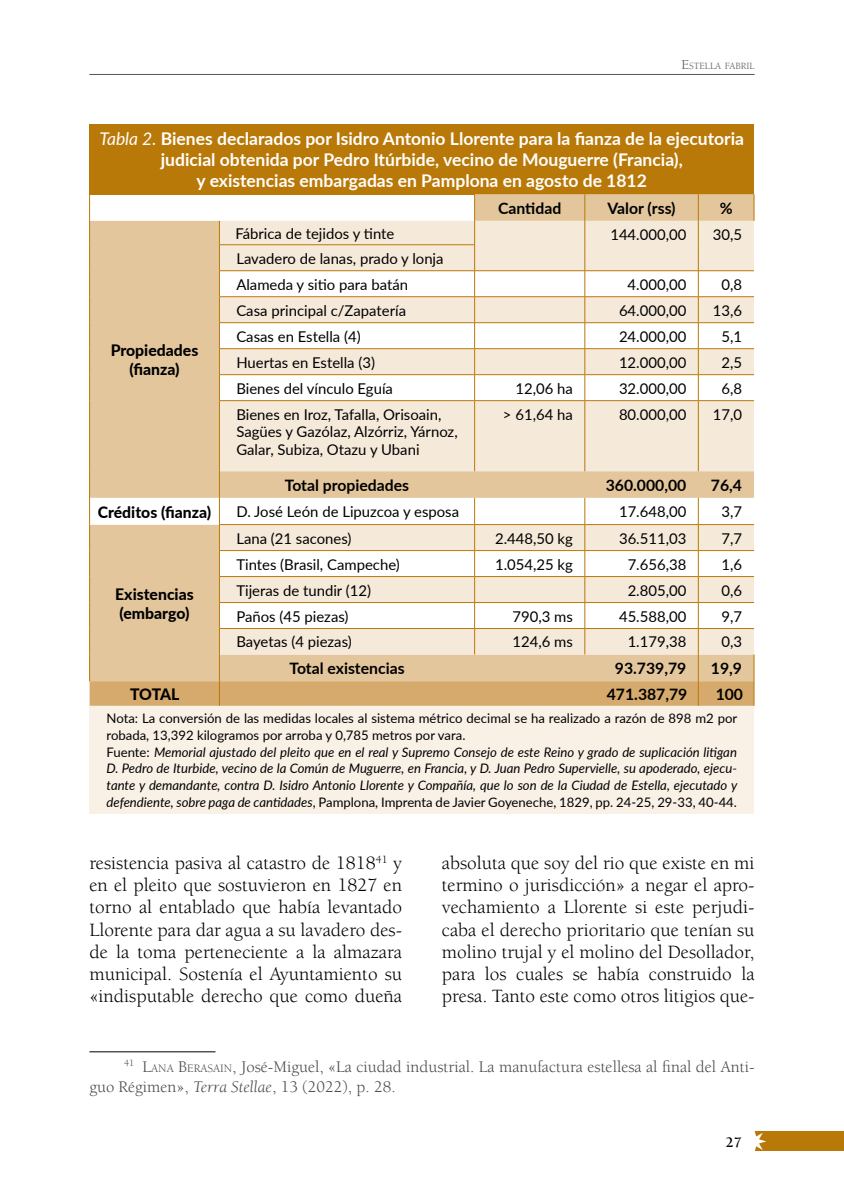
<style>
.page{position:relative;width:844px;height:1191px;background:#fff}
.page>*{position:absolute;margin:0;border:0;box-sizing:border-box;transform-origin:0 0}
.t1{font:19.25px/22.2px "Berkeley Std";color:#000;text-align:justify}
.t2{font:700 17.5px/21px "Lato";color:#fff;text-align:center}
.t3{font:16.62px/19.9px "Berkeley Std";color:#4a4a49}
.t4{font:700 15.75px "Lato";color:#000}
.t5{font:800 15.75px/18.9px "Lato";color:#000;text-align:center}
.t6{font:14.88px/17.5px "Lato";color:#000}
.t7{font:700 14.88px "Berkeley Std";color:#000}
.t8{font:italic 13.12px/16.6px "Lato";color:#000}
.t9{font:11.72px "Berkeley Std";color:#4a4a49}
.t10{font:9.8px "Berkeley Std";color:#575756}
.s1{font-size:14px}
.s2{font-weight:400;font-style:italic}
.s3{font-style:normal}
.s4{font-size:16.62px}
.s5{font-size:11.72px}
.s6{font-style:italic}
</style>
<div class="page">
<hr style="left:89px;top:74px;width:665px;height:1px;background:#575756">
<div style="left:754px;top:1131px;width:89px;height:20px;background:#b97908"></div>
<svg style="left:754px;top:1131px;width:12px;height:20px"></svg>
<hr style="left:89px;top:1051px;width:126px;height:1px;background:#000">
<div style="left:90px;top:124px;width:663px;height:70px;background:#b97908"></div>
<svg style="left:90px;top:194px;width:663px;height:77px;fill:#e3c69c"></svg>
<div style="left:220px;top:221px;width:533px;height:49px;background:#f5e9da"></div>
<svg style="left:90px;top:271px;width:663px;height:200px;fill:#f5e9da"></svg>
<div style="left:90px;top:706px;width:663px;height:107px;background:#f9f0e6"></div>
<svg style="left:753px;top:194px;width:1px;height:27px"></svg>
<svg style="left:89px;top:194px;width:1px;height:207px"></svg>
<hr style="left:89px;top:401px;width:1px;height:70px;background:#b97908">
<hr style="left:219px;top:401px;width:1px;height:70px;background:#b97908">
<svg style="left:219px;top:221px;width:1px;height:179px"></svg>
<hr style="left:219px;top:244px;width:255px;height:1px;background:#b97908">
<hr style="left:219px;top:270px;width:255px;height:1px;background:#b97908">
<hr style="left:474px;top:270px;width:110px;height:1px;background:#b97908">
<hr style="left:584px;top:270px;width:114px;height:1px;background:#b97908">
<hr style="left:698px;top:270px;width:55px;height:1px;background:#b97908">
<hr style="left:219px;top:296px;width:255px;height:1px;background:#b97908">
<hr style="left:474px;top:296px;width:110px;height:1px;background:#b97908">
<hr style="left:584px;top:296px;width:114px;height:1px;background:#b97908">
<hr style="left:698px;top:296px;width:55px;height:1px;background:#b97908">
<hr style="left:219px;top:322px;width:255px;height:1px;background:#b97908">
<hr style="left:474px;top:322px;width:110px;height:1px;background:#b97908">
<hr style="left:584px;top:322px;width:114px;height:1px;background:#b97908">
<hr style="left:698px;top:322px;width:55px;height:1px;background:#b97908">
<hr style="left:219px;top:348px;width:255px;height:1px;background:#b97908">
<hr style="left:474px;top:348px;width:110px;height:1px;background:#b97908">
<hr style="left:584px;top:348px;width:114px;height:1px;background:#b97908">
<hr style="left:698px;top:348px;width:55px;height:1px;background:#b97908">
<hr style="left:219px;top:374px;width:255px;height:1px;background:#b97908">
<hr style="left:474px;top:374px;width:110px;height:1px;background:#b97908">
<svg style="left:474px;top:194px;width:1px;height:206px"></svg>
<hr style="left:584px;top:374px;width:114px;height:1px;background:#b97908">
<hr style="left:698px;top:374px;width:55px;height:1px;background:#b97908">
<svg style="left:697px;top:194px;width:1px;height:206px"></svg>
<hr style="left:219px;top:400px;width:255px;height:1px;background:#b97908">
<hr style="left:474px;top:400px;width:110px;height:1px;background:#b97908">
<hr style="left:474px;top:401px;width:1px;height:70px;background:#b97908">
<hr style="left:584px;top:400px;width:114px;height:1px;background:#b97908">
<hr style="left:584px;top:401px;width:1px;height:70px;background:#b97908">
<hr style="left:698px;top:400px;width:55px;height:1px;background:#b97908">
<hr style="left:697px;top:401px;width:1px;height:70px;background:#b97908">
<svg style="left:89px;top:471px;width:665px;height:235px"></svg>
<svg style="left:584px;top:194px;width:1px;height:206px"></svg>
<p class="t10" style="left:681px;top:61px;width:74px"><span class="s1">E</span>ESTELL ESTELL</p>
<p class="t2" style="left:99px;top:127px;width:646px"><span class="s2">Tabla 2.</span> Bienes declarados por Isidro Antonio Llorente para la fianza de la ejecutoria judicial obtenida por Pedro Itúrbide, vecino de Mouguerre (Francia),<br>y existencias embargadas en Pamplona en agosto de 1812</p>
<p class="t4" style="left:498px;top:196px;width:65px">Cantidad</p>
<p class="t4" style="left:607px;top:196px;width:69px">Valor (rss)</p>
<p class="t4" style="left:719px;top:196px;width:14px">%</p>
<p class="t5" style="left:111px;top:340px;width:89px">Propiedades (fianza)</p>
<p class="t6" style="left:235px;top:224px;width:160px">Fábrica de tejidos y tinte</p>
<p class="t6" style="left:610px;top:225px;width:77px">144.000,00</p>
<p class="t6" style="left:712px;top:225px;width:31px">30,5</p>
<p class="t6" style="left:236px;top:245px;width:209px;line-height:25.9px">Lavadero de lanas, prado y lonja<br>Alameda y sitio para batán</p>
<p class="t6" style="left:627px;top:275px;width:60px">4.000,00</p>
<p class="t6" style="left:721px;top:275px;width:22px">0,8</p>
<p class="t6" style="left:236px;top:301px;width:171px">Casa principal c/Zapatería</p>
<p class="t6" style="left:619px;top:301px;width:69px">64.000,00</p>
<p class="t6" style="left:712px;top:301px;width:31px">13,6</p>
<p class="t6" style="left:236px;top:327px;width:126px">Casas en Estella (4)</p>
<p class="t6" style="left:619px;top:327px;width:69px">24.000,00</p>
<p class="t6" style="left:721px;top:327px;width:22px">5,1</p>
<p class="t6" style="left:236px;top:353px;width:140px">Huertas en Estella (3)</p>
<p class="t6" style="left:619px;top:353px;width:69px">12.000,00</p>
<p class="t6" style="left:721px;top:353px;width:22px">2,5</p>
<p class="t6" style="left:236px;top:379px;width:158px">Bienes del vínculo Eguía</p>
<p class="t6" style="left:515px;top:379px;width:59px">12,06 ha</p>
<p class="t6" style="left:619px;top:379px;width:69px">32.000,00</p>
<p class="t6" style="left:721px;top:379px;width:22px">6,8</p>
<p class="t6" style="left:236px;top:405px;width:223px">Bienes en Iroz, Tafalla, Orisoain,<br>Sagües y Gazólaz, Alzórriz, Yárnoz,<br>Galar, Subiza, Otazu y Ubani</p>
<p class="t6" style="left:503px;top:405px;width:71px">&gt; 61,64 ha</p>
<p class="t6" style="left:619px;top:405px;width:69px">80.000,00</p>
<p class="t6" style="left:712px;top:405px;width:31px">17,0</p>
<p class="t4" style="left:285px;top:473px;width:126px">Total propiedades</p>
<p class="t4" style="left:605px;top:473px;width:82px">360.000,00</p>
<p class="t4" style="left:710px;top:473px;width:33px">76,4</p>
<p class="t5" style="left:98px;top:502px;width:115px">Créditos (fianza)</p>
<p class="t6" style="left:236px;top:502px;width:224px">D. José León de Lipuzcoa y esposa</p>
<p class="t6" style="left:619px;top:502px;width:69px">17.648,00</p>
<p class="t6" style="left:721px;top:502px;width:22px">3,7</p>
<p class="t5" style="left:115px;top:584px;width:80px;text-align:left">Existencias (embargo)</p>
<p class="t6" style="left:236px;top:529px;width:117px">Lana (21 sacones)</p>
<p class="t6" style="left:495px;top:529px;width:79px">2.448,50 kg</p>
<p class="t6" style="left:619px;top:529px;width:69px">36.511,03</p>
<p class="t6" style="left:721px;top:529px;width:22px">7,7</p>
<p class="t6" style="left:236px;top:555px;width:165px">Tintes (Brasil, Campeche)</p>
<p class="t6" style="left:495px;top:555px;width:79px">1.054,25 kg</p>
<p class="t6" style="left:627px;top:555px;width:60px">7.656,38</p>
<p class="t6" style="left:721px;top:555px;width:22px">1,6</p>
<p class="t6" style="left:236px;top:581px;width:136px">Tijeras de tundir (12)</p>
<p class="t6" style="left:627px;top:581px;width:60px">2.805,00</p>
<p class="t6" style="left:721px;top:581px;width:22px">0,6</p>
<p class="t6" style="left:236px;top:606px;width:114px">Paños (45 piezas)</p>
<p class="t6" style="left:512px;top:606px;width:62px">790,3 ms</p>
<p class="t6" style="left:619px;top:606px;width:69px">45.588,00</p>
<p class="t6" style="left:721px;top:606px;width:22px">9,7</p>
<p class="t6" style="left:236px;top:632px;width:117px">Bayetas (4 piezas)</p>
<p class="t6" style="left:512px;top:632px;width:62px">124,6 ms</p>
<p class="t6" style="left:627px;top:632px;width:60px">1.179,38</p>
<p class="t6" style="left:721px;top:632px;width:22px">0,3</p>
<p class="t4" style="left:289px;top:657px;width:117px">Total existencias</p>
<p class="t4" style="left:614px;top:657px;width:73px">93.739,79</p>
<p class="t4" style="left:710px;top:657px;width:33px">19,9</p>
<p class="t5" style="left:130px;top:684px;width:51px">TOTAL</p>
<p class="t4" style="left:606px;top:682px;width:82px">471.387,79</p>
<p class="t4" style="left:715px;top:682px;width:29px">100</p>
<p class="t8" style="left:106px;top:709px;width:632px"><span class="s3">Nota: La conversión de las medidas locales al sistema métrico decimal se ha realizado a razón de 898 m2 por robada, 13,392 kilogramos por arroba y 0,785 metros por vara.<br>Fuente:</span> Memorial ajustado del pleito que en el real y Supremo Consejo de este Reino y grado de suplicación litigan D. Pedro de Iturbide, vecino de la Común de Muguerre, en Francia, y D. Juan Pedro Supervielle, su apoderado, ejecu&shy;tante y demandante, contra D. Isidro Antonio Llorente y Compañía, que lo son de la Ciudad de Estella, ejecutado y defendiente, sobre paga de cantidades<span class="s3">, Pamplona, Imprenta de Javier Goyeneche, 1829, pp. 24-25, 29-33, 40-44.</span></p>
<p class="t1" style="left:89px;top:852px;width:314px">resistencia pasiva al catastro de 1818<sup>41</sup> y en el pleito que sostuvieron en 1827 en torno al entablado que había levantado Llorente para dar agua a su lavadero des&shy;de la toma perteneciente a la almazara municipal. Sostenía el Ayuntamiento su «indisputable derecho que como dueña</p>
<p class="t1" style="left:441px;top:852px;width:314px">absoluta que soy del rio que existe en mi termino o jurisdicción» a negar el apro&shy;vechamiento a Llorente si este perjudi&shy;caba el derecho prioritario que tenían su molino trujal y el molino del Desollador, para los cuales se había construido la presa. Tanto este como otros litigios que-</p>
<p class="t9" style="left:124px;top:1061px;width:71px"><sup>41</sup> <span class="s4">L</span>ANA <span class="s4">B</span>ERASAI</p>
<p class="t3" style="left:89px;top:1056px;width:666px;text-indent:134px"><span class="s5">N</span>, José-Miguel, «La ciudad industrial. La manufactura estellesa al final del Anti&shy;guo Régimen», <span class="s6">Terra Stellae</span>, 13 (2022), p. 28.</p>
<p class="t7" style="left:725px;top:1134px;width:17px">27</p>
</div>
